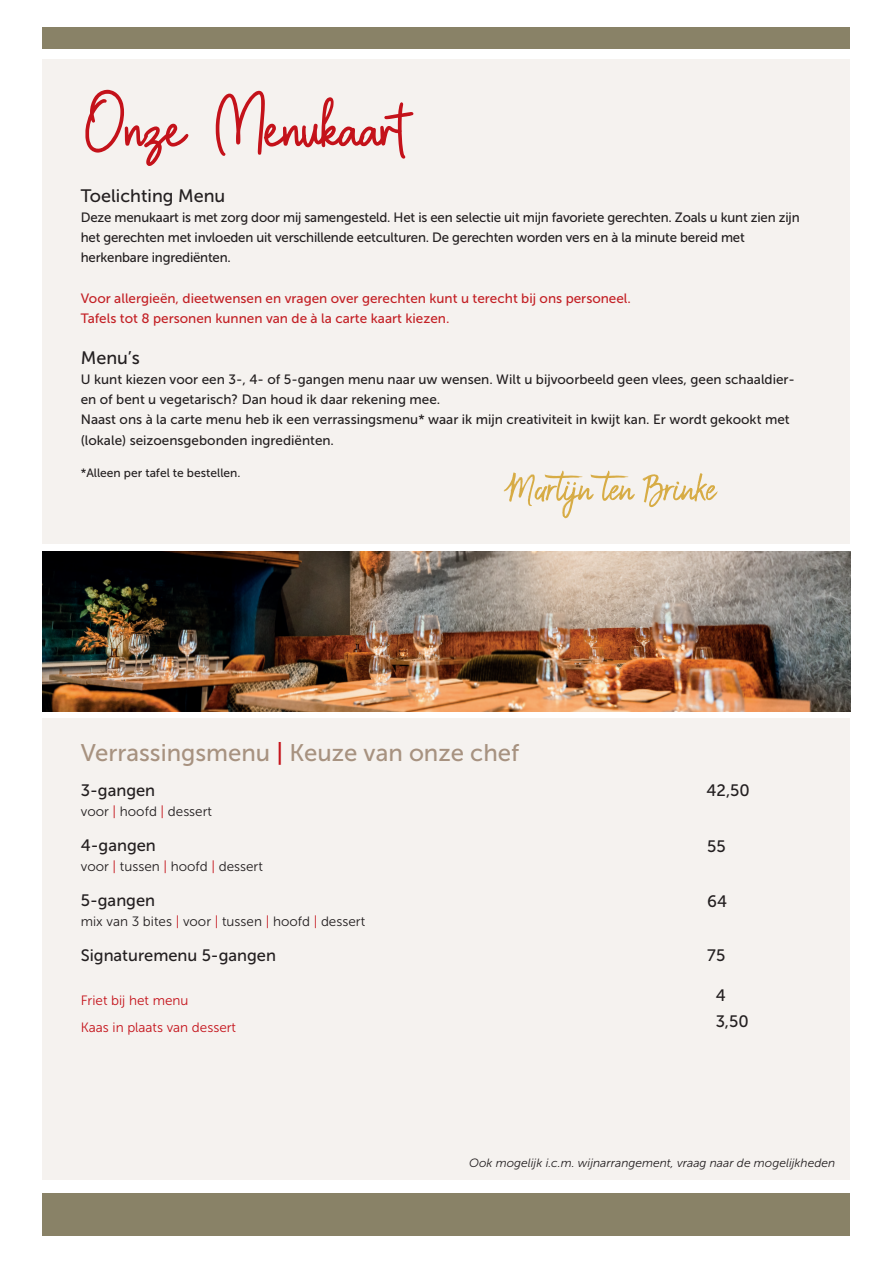
<style>
.page{position:relative;width:893px;height:1263px;background:#fff}
.page>*{position:absolute;margin:0;border:0;box-sizing:border-box;transform-origin:0 0}
.t1{font:93px "Beauty Marsella";letter-spacing:-.01em;color:#c4121a}
.t2{font:24px "Museo Sans 500";color:#a79280}
.t3{font:18px "Museo Sans 500";color:#231f20}
.t4{font:16.5px/25.8px "Museo Sans 500";color:#231f20}
.t5{font:13.5px/20.2px "Museo Sans 500";color:#231f20}
.t6{font:13.5px/20.2px "Museo Sans 500";color:#c32025}
.t7{font:13.5px "Museo Sans 300";color:#231f20}
.t8{font:13.5px/26.5px "Museo Sans 300";color:#c4121a}
.t9{font:italic 12px "Museo Sans 300";color:#231f20}
.t10{font:12px "Museo Sans 500";color:#231f20}
.s1{color:#c4121a}
</style>
<div class="page">
<div style="left:43px;top:719px;width:807px;height:461px;background:#f5f2ef"></div>
<div style="left:43px;top:60px;width:807px;height:484px;background:#f5f2ef"></div>
<div style="left:43px;top:1193px;width:807px;height:42px;background:#898267"></div>
<div style="left:43px;top:28px;width:807px;height:21px;background:#898267"></div>
<svg style="left:503px;top:471px;width:215px;height:47px"></svg>
<img style="left:43px;top:551px;width:807px;height:160px">
<h1 class="t1" style="left:81px;top:69px;width:328px">Onze Menukaart</h1>
<h3 class="t3" style="left:81px;top:185px;width:146px">Toelichting Menu</h3>
<p class="t5" style="left:81px;top:207px;width:720px">Deze menukaart is met zorg door mij samengesteld. Het is een selectie uit mijn favoriete gerechten. Zoals u kunt zien zijn het gerechten met invloeden uit verschillende eetculturen. De gerechten worden vers en à la minute bereid met herkenbare ingrediënten.</p>
<p class="t6" style="left:81px;top:288px;width:552px">Voor allergieën, dieetwensen en vragen over gerechten kunt u terecht bij ons personeel.<br>Tafels tot 8 personen kunnen van de à la carte kaart kiezen.</p>
<h3 class="t3" style="left:81px;top:347px;width:61px">Menu’s</h3>
<p class="t5" style="left:81px;top:369px;width:716px">U kunt kiezen voor een 3-, 4- of 5-gangen menu naar uw wensen. Wilt u bijvoorbeeld geen vlees, geen schaaldier&shy;en of bent u vegetarisch? Dan houd ik daar rekening mee.<br>Naast ons à la carte menu heb ik een verrassingsmenu* waar ik mijn creativiteit in kwijt kan. Er wordt gekookt met (lokale) seizoensgebonden ingrediënten.</p>
<p class="t10" style="left:81px;top:466px;width:161px">*Alleen per tafel te bestellen.</p>
<h2 class="t2" style="left:81px;top:739px;width:440px">Verrassingsmenu <span class="s1">|</span> Keuze van onze chef</h2>
<p class="t4" style="left:81px;top:777px;width:76px">3-gangen</p>
<p class="t4" style="left:707px;top:777px;width:45px">42,50</p>
<p class="t7" style="left:81px;top:804px;width:133px">voor <span class="s1">|</span> hoofd <span class="s1">|</span> dessert</p>
<p class="t4" style="left:81px;top:832px;width:77px">4-gangen</p>
<p class="t7" style="left:81px;top:859px;width:184px">voor <span class="s1">|</span> tussen <span class="s1">|</span> hoofd <span class="s1">|</span> dessert</p>
<p class="t4" style="left:81px;top:887px;width:76px">5-gangen</p>
<p class="t7" style="left:81px;top:914px;width:286px">mix van 3 bites <span class="s1">|</span> voor <span class="s1">|</span> tussen <span class="s1">|</span> hoofd <span class="s1">|</span> dessert</p>
<p class="t4" style="left:81px;top:942px;width:197px">Signaturemenu 5-gangen</p>
<p class="t8" style="left:81px;top:987px;width:157px">Friet bij het menu<br>Kaas in plaats van dessert</p>
<p class="t4" style="left:707px;top:833px;width:20px">55</p>
<p class="t4" style="left:707px;top:888px;width:21px">64</p>
<p class="t4" style="left:707px;top:943px;width:20px">75</p>
<p class="t4" style="left:716px;top:982px;width:34px">4<br>3,50</p>
<p class="t9" style="left:469px;top:1156px;width:368px">Ook mogelijk i.c.m. wijnarrangement, vraag naar de mogelijkheden</p>
</div>
